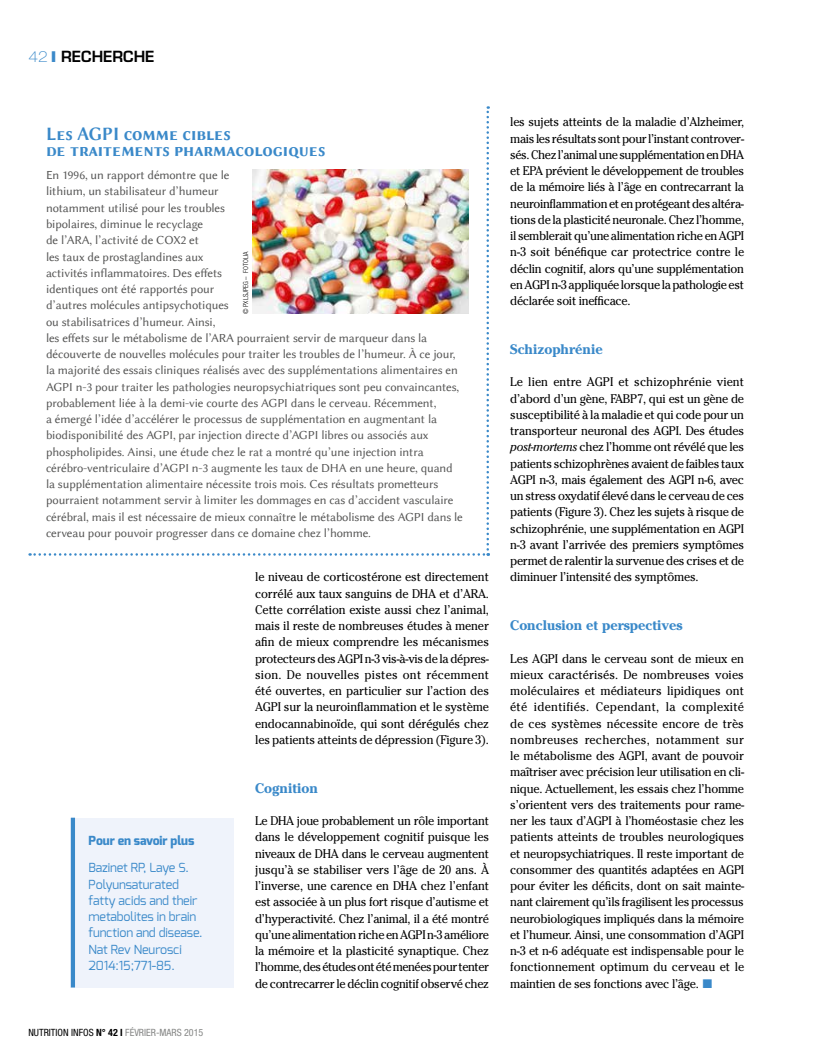
<style>
.page{position:relative;width:815px;height:1063px;background:#fff}
.page>*{position:absolute;margin:0;border:0;box-sizing:border-box;transform-origin:0 0}
.t1{font:19.25px/16.2px "Lin Biolinum Capitals B";color:#3a89c9;scale:.91 1}
.t2{font:600 15px "Eurostile";color:#000}
.t3{font:700 13.75px "Cheltenham";color:#3a89c9}
.t4{font:12.5px/16.2px "Cheltenham";letter-spacing:-.02em;color:#000;text-align:justify;scale:.95 1}
.t5{font:12.5px/16.2px "Lin Biolinum";letter-spacing:-.01em;color:#565655}
.t6{font:12.5px/16.2px "Exo";letter-spacing:-.01em;color:#3a89c9}
.t7{font:800 12.5px "Exo";letter-spacing:-.01em;color:#3a89c9}
.t8{font:condensed 10px "Helvetica Neue";color:#868786}
.t9{font:300 condensed 6.88px "Helvetica Neue LT Std";color:#000}
.s1{font-family:"Helvetica Neue";font-weight:100;font-stretch:expanded;color:#3a89c9}
.s2{font-family:"Helvetica Neue LT Std";font-weight:900;color:#3a89c9}
.s3{color:#000}
.s4{font-weight:700;color:#000}
.s5{font-style:italic}
.s6{font-family:"Arial";font-size:18.75px;color:#3a89c9}
</style>
<div class="page">
<svg style="left:30px;top:106px;width:459px;height:450px"></svg>
<img style="left:252px;top:170px;width:217px;height:144px">
<div style="left:71px;top:818px;width:163px;height:169px;background:#eff3fb"></div>
<hr style="left:71px;top:818px;width:4px;height:170px;background:#3a89c9">
<p class="t2" style="left:28px;top:47px;width:128px"><span class="s1">42</span> <span class="s2">I</span> RECHERCHE</p>
<h1 class="t1" style="left:46px;top:124px;width:308px">Les AGPI comme cibles<br>de traitements pharmacologiques</h1>
<p class="t5" style="left:46px;top:167px;width:418px">En 1996, un rapport démontre que le<br>lithium, un stabilisateur d’humeur<br>notamment utilisé pour les troubles<br>bipolaires, diminue le recyclage<br>de l’ARA, l’activité de COX2 et<br>les taux de prostaglandines aux<br>activités inflammatoires. Des effets<br>identiques ont été rapportés pour<br>d’autres molécules antipsychotiques<br>ou stabilisatrices d’humeur. Ainsi,<br>les effets sur le métabolisme de l’ARA pourraient servir de marqueur dans la découverte de nouvelles molécules pour traiter les troubles de l’humeur. À ce jour, la majorité des essais cliniques réalisés avec des supplémentations alimentaires en AGPI n-3 pour traiter les pathologies neuropsychiatriques sont peu convaincantes, probablement liée à la demi-vie courte des AGPI dans le cerveau. Récemment,<br>a émergé l’idée d’accélérer le processus de supplémentation en augmentant la biodisponibilité des AGPI, par injection directe d’AGPI libres ou associés aux phospholipides. Ainsi, une étude chez le rat a montré qu’une injection intra cérébro-ventriculaire d’AGPI n-3 augmente les taux de DHA en une heure, quand la supplémentation alimentaire nécessite trois mois. Ces résultats prometteurs pourraient notamment servir à limiter les dommages en cas d’accident vasculaire cérébral, mais il est nécessaire de mieux connaître le métabolisme des AGPI dans le cerveau pour pouvoir progresser dans ce domaine chez l’homme.</p>
<p class="t9" style="left:242px;top:314px;width:64px;rotate:-90deg">© PXLSJPEG – FOTOLIA</p>
<p class="t7" style="left:89px;top:833px;width:107px">Pour en savoir plus</p>
<p class="t6" style="left:89px;top:860px;width:115px">Bazinet RP, Laye S.<br>Polyunsaturated fatty acids and their metabolites in brain function and disease.<br>Nat Rev Neurosci<br>2014:15;771-85.</p>
<p class="t8" style="left:28px;top:1026px;width:177px"><span class="s3">NUTRITION INFOS</span> <span class="s4">N° 42 I</span> FÉVRI ER-MARS 2015</p>
<p class="t4" style="left:255px;top:569px;width:248px">le niveau de corticostérone est directement corrélé aux taux sanguins de DHA et d’ARA.<br>Cette corrélation existe aussi chez l’animal, mais il reste de nombreuses études à mener afin de mieux comprendre les mécanismes protecteurs des AGPI n-3 vis-à-vis de la dépres&shy;sion. De nouvelles pistes ont récemment été ouvertes, en particulier sur l’action des AGPI sur la neuroinflammation et le système endocannabinoïde, qui sont dérégulés chez les patients atteints de dépression (Figure 3).</p>
<p class="t3" style="left:255px;top:779px;width:64px">Cognition</p>
<p class="t4" style="left:255px;top:813px;width:248px">Le DHA joue probablement un rôle important dans le développement cognitif puisque les niveaux de DHA dans le cerveau augmentent jusqu’à se stabiliser vers l’âge de 20 ans. À l’inverse, une carence en DHA chez l’enfant est associée à un plus fort risque d’autisme et d’hyperactivité. Chez l’animal, il a été montré qu’une alimentation riche en AGPI n-3 améliore la mémoire et la plasticité synaptique. Chez l’homme, des études ont été menées pour tenter de contrecarrer le déclin cognitif observé chez</p>
<p class="t4" style="left:510px;top:114px;width:248px">les sujets atteints de la maladie d’Alzheimer, mais les résultats sont pour l’instant controver&shy;sés. Chez l’animal une supplémentation en DHA et EPA prévient le développement de troubles de la mémoire liés à l’âge en contrecarrant la neuroinflammation et en protégeant des altéra&shy;tions de la plasticité neuronale. Chez l’homme, il semblerait qu’une alimentation riche en AGPI n-3 soit bénéfique car protectrice contre le déclin cognitif, alors qu’une supplémentation en AGPI n-3 appliquée lorsque la pathologie est déclarée soit inefficace.</p>
<p class="t3" style="left:510px;top:341px;width:94px">Schizophrénie</p>
<p class="t4" style="left:510px;top:374px;width:248px">Le lien entre AGPI et schizophrénie vient d’abord d’un gène, FABP7, qui est un gène de susceptibilité à la maladie et qui code pour un transporteur neuronal des AGPI. Des études <span class="s5">post-mortems</span> chez l’homme ont révélé que les patients schizophrènes avaient de faibles taux AGPI n-3, mais également des AGPI n-6, avec un stress oxydatif élevé dans le cerveau de ces patients (Figure 3). Chez les sujets à risque de schizophrénie, une supplémentation en AGPI n-3 avant l’arrivée des premiers symptômes permet de ralentir la survenue des crises et de diminuer l’intensité des symptômes.</p>
<p class="t3" style="left:510px;top:617px;width:174px">Conclusion et perspectives</p>
<p class="t4" style="left:510px;top:650px;width:248px">Les AGPI dans le cerveau sont de mieux en mieux caractérisés. De nombreuses voies moléculaires et médiateurs lipidiques ont été identifiés. Cependant, la complexité de ces systèmes nécessite encore de très nombreuses recherches, notamment sur le métabolisme des AGPI, avant de pouvoir maîtriser avec précision leur utilisation en cli&shy;nique. Actuellement, les essais chez l’homme s’orientent vers des traitements pour rame&shy;ner les taux d’AGPI à l’homéostasie chez les patients atteints de troubles neurologiques et neuropsychiatriques. Il reste important de consommer des quantités adaptées en AGPI pour éviter les déficits, dont on sait mainte&shy;nant clairement qu’ils fragilisent les processus neurobiologiques impliqués dans la mémoire et l’humeur. Ainsi, une consommation d’AGPI n-3 et n-6 adéquate est indispensable pour le fonctionnement optimum du cerveau et le maintien de ses fonctions avec l’âge. <span class="s6">■</span></p>
</div>
